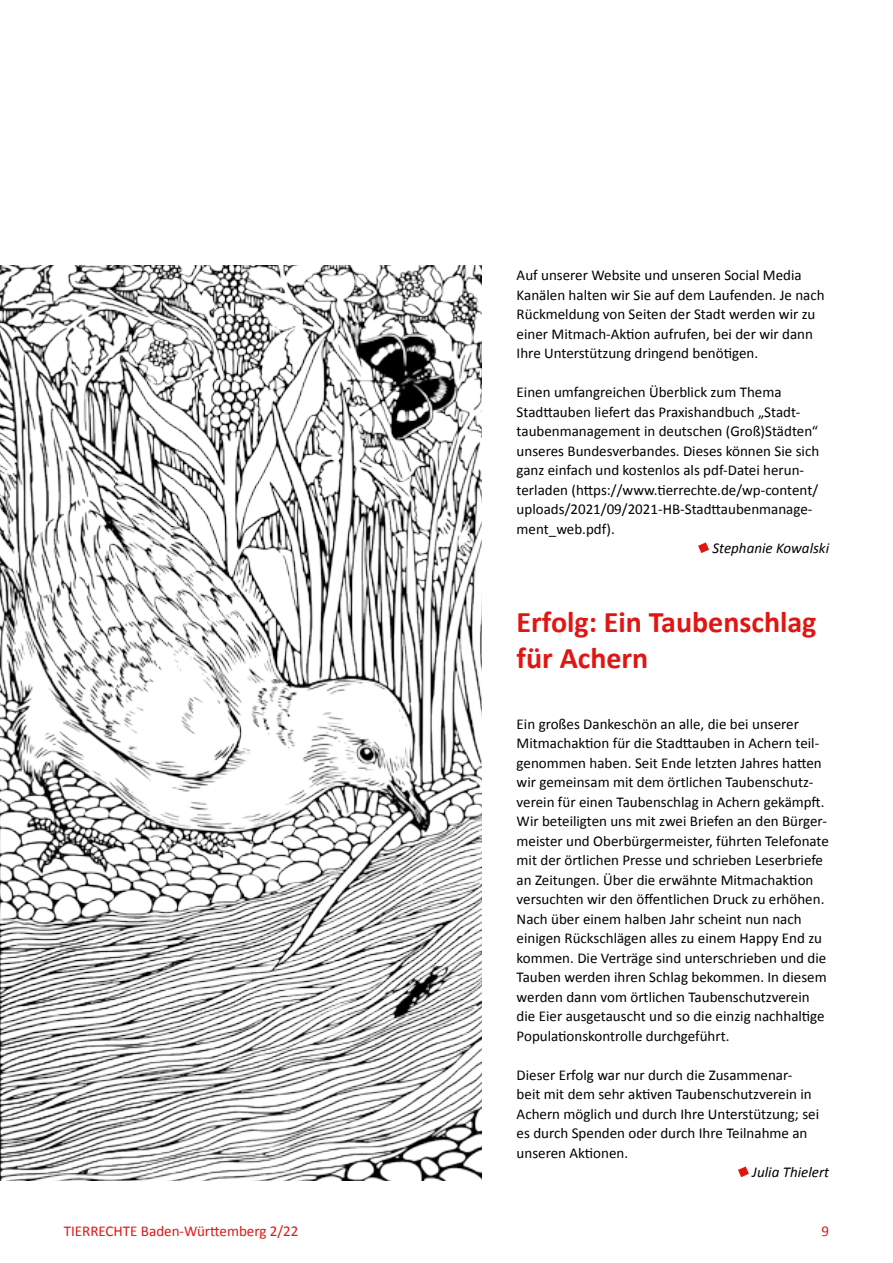
<style>
.page{position:relative;width:893px;height:1263px;background:#fff}
.page>*{position:absolute;margin:0;border:0;box-sizing:border-box;transform-origin:0 0}
.t1{font:700 30px/36px "Calibri";color:#e11613}
.t2{font:15px/19.5px "Calibri";color:#000}
.t3{font:15px "Calibri";color:#e11613}
.t4{font:italic 15px "Calibri";color:#000}
</style>
<div class="page">
<img style="left:1px;top:266px;width:481px;height:914px">
<svg style="left:738px;top:1166px;width:11px;height:11px"></svg>
<svg style="left:698px;top:542px;width:11px;height:11px"></svg>
<p class="t2" style="left:517px;top:265px;width:310px">Auf unserer Website und unseren Social Media Kanälen halten wir Sie auf dem Laufenden. Je nach Rückmeldung von Seiten der Stadt werden wir zu einer Mitmach-Aktion aufrufen, bei der wir dann Ihre Unterstützung dringend benötigen.</p>
<p class="t2" style="left:517px;top:382px;width:304px">Einen umfangreichen Überblick zum Thema Stadttauben liefert das Praxishandbuch „Stadt&shy;taubenmanagement in deutschen (Groß)Städten“ unseres Bundesverbandes. Dieses können Sie sich ganz einfach und kostenlos als pdf-Datei herun&shy;terladen (https://www.tierrechte.de/wp-content/ uploads/2021/09/2021-HB-Stadttaubenmanage&shy;ment_web.pdf).</p>
<p class="t4" style="left:712px;top:539px;width:118px">Stephanie Kowalski</p>
<h1 class="t1" style="left:517px;top:603px;width:301px">Erfolg: Ein Taubenschlag für Achern</h1>
<p class="t2" style="left:517px;top:713px;width:314px">Ein großes Dankeschön an alle, die bei unserer Mitmachaktion für die Stadttauben in Achern teil&shy;genommen haben. Seit Ende letzten Jahres hatten wir gemeinsam mit dem örtlichen Taubenschutz&shy;verein für einen Taubenschlag in Achern gekämpft.<br>Wir beteiligten uns mit zwei Briefen an den Bürger&shy;meister und Oberbürgermeister, führten Telefonate mit der örtlichen Presse und schrieben Leserbriefe an Zeitungen. Über die erwähnte Mitmachaktion versuchten wir den öffentlichen Druck zu erhöhen.<br>Nach über einem halben Jahr scheint nun nach einigen Rückschlägen alles zu einem Happy End zu kommen. Die Verträge sind unterschrieben und die Tauben werden ihren Schlag bekommen. In diesem werden dann vom örtlichen Taubenschutzverein die Eier ausgetauscht und so die einzig nachhaltige Populationskontrolle durchgeführt.</p>
<p class="t2" style="left:517px;top:1064px;width:304px">Dieser Erfolg war nur durch die Zusammenar&shy;beit mit dem sehr aktiven Taubenschutzverein in Achern möglich und durch Ihre Unterstützung; sei es durch Spenden oder durch Ihre Teilnahme an unseren Aktionen.</p>
<p class="t4" style="left:752px;top:1163px;width:78px">Julia Thielert</p>
<p class="t3" style="left:64px;top:1221px;width:236px">TIERRECHTE Baden-Württemberg 2/22</p>
<p class="t3" style="left:822px;top:1221px;width:9px">9</p>
</div>
